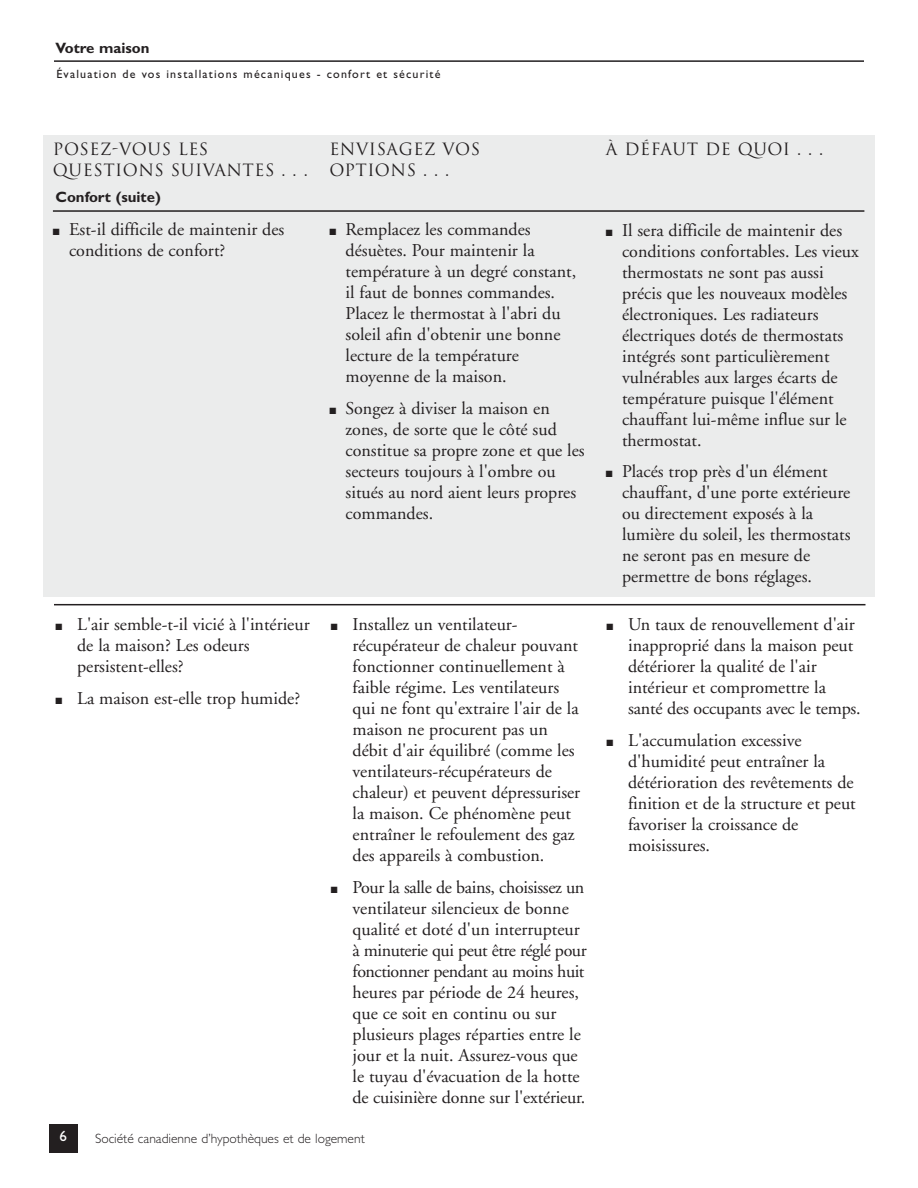
<style>
.page{position:relative;width:918px;height:1188px;background:#fff}
.page>*{position:absolute;margin:0;border:0;box-sizing:border-box;transform-origin:0 0}
.t1{font:18px/21px "Adobe Garamond";color:#231f20}
.t2{font:16.5px/21px "Trajan";letter-spacing:.03em;color:#231f20}
.t3{font:700 15px "Gill Sans Std";color:#231f20}
.t4{font:15px "Gill Sans Std";color:#fff}
.t5{font:300 13.5px "Gill Sans Std";color:#231f20}
.t6{font:12px "Gill Sans Std";letter-spacing:.1em;color:#231f20}
</style>
<div class="page">
<div style="left:49px;top:1124px;width:29px;height:29px;background:#231f20"></div>
<hr style="left:54px;top:60px;width:810px;height:2px;background:#231f20">
<hr style="left:54px;top:604px;width:812px;height:1px;background:#231f20">
<div style="left:43px;top:135px;width:832px;height:462px;background:#ebecec"></div>
<hr style="left:53px;top:210px;width:811px;height:2px;background:#231f20">
<p class="t3" style="left:56px;top:43px;width:96px">Votre maison</p>
<p class="t6" style="left:56px;top:69px;width:386px">Évaluation de vos installations mécaniques - confort et sécurité</p>
<p class="t2" style="left:53px;top:139px;width:256px">POSEZ-VOUS LES<br>QUESTIONS SUIVANTES . . .</p>
<p class="t2" style="left:329px;top:139px;width:152px">ENVISAGEZ VOS<br>OPTIONS . . .</p>
<p class="t2" style="left:606px;top:139px;width:219px">À DÉFAUT DE QUOI . . .</p>
<p class="t3" style="left:55px;top:192px;width:107px">Confort (suite)</p>
<p class="t1" style="left:69px;top:220px;width:217px;text-indent:-16px">■ Est-il difficile de maintenir des conditions de confort?</p>
<p class="t1" style="left:346px;top:220px;width:232px;text-indent:-16px">■ Remplacez les commandes désuètes. Pour maintenir la température à un degré constant, il faut de bonnes commandes.<br>Placez le thermostat à l'abri du soleil afin d'obtenir une bonne lecture de la température moyenne de la maison.</p>
<p class="t1" style="left:346px;top:399px;width:241px;text-indent:-16px">■ Songez à diviser la maison en zones, de sorte que le côté sud constitue sa propre zone et que les secteurs toujours à l'ombre ou situés au nord aient leurs propres commandes.</p>
<p class="t1" style="left:622px;top:221px;width:238px;text-indent:-16px">■ Il sera difficile de maintenir des conditions confortables. Les vieux thermostats ne sont pas aussi précis que les nouveaux modèles électroniques. Les radiateurs électriques dotés de thermostats intégrés sont particulièrement vulnérables aux larges écarts de température puisque l'élément chauffant lui-même influe sur le thermostat.</p>
<p class="t1" style="left:622px;top:463px;width:230px;text-indent:-16px">■ Placés trop près d'un élément chauffant, d'une porte extérieure ou directement exposés à la lumière du soleil, les thermostats ne seront pas en mesure de permettre de bons réglages.</p>
<p class="t1" style="left:77px;top:616px;width:234px;text-indent:-22px">■ L'air semble-t-il vicié à l'intérieur de la maison? Les odeurs persistent-elles?</p>
<p class="t1" style="left:56px;top:690px;width:246px">■ La maison est-elle trop humide?</p>
<p class="t1" style="left:353px;top:616px;width:229px;text-indent:-22px">■ Installez un ventilateur&shy;récupérateur de chaleur pouvant fonctionner continuellement à faible régime. Les ventilateurs qui ne font qu'extraire l'air de la maison ne procurent pas un débit d'air équilibré (comme les ventilateurs-récupérateurs de chaleur) et peuvent dépressuriser la maison. Ce phénomène peut entraîner le refoulement des gaz des appareils à combustion.</p>
<p class="t1" style="left:353px;top:879px;width:236px;text-indent:-22px">■ Pour la salle de bains, choisissez un ventilateur silencieux de bonne qualité et doté d'un interrupteur à minuterie qui peut être réglé pour fonctionner pendant au moins huit heures par période de 24 heures, que ce soit en continu ou sur plusieurs plages réparties entre le jour et la nuit. Assurez-vous que le tuyau d'évacuation de la hotte de cuisinière donne sur l'extérieur.</p>
<p class="t1" style="left:628px;top:616px;width:234px;text-indent:-22px">■ Un taux de renouvellement d'air inapproprié dans la maison peut détériorer la qualité de l'air intérieur et compromettre la santé des occupants avec le temps.</p>
<p class="t1" style="left:628px;top:732px;width:229px;text-indent:-22px">■ L'accumulation excessive d'humidité peut entraîner la détérioration des revêtements de finition et de la structure et peut favoriser la croissance de moisissures.</p>
<p class="t4" style="left:60px;top:1131px;width:9px">6</p>
<p class="t5" style="left:95px;top:1134px;width:271px">Société canadienne d’hypothèques et de logement</p>
</div>
